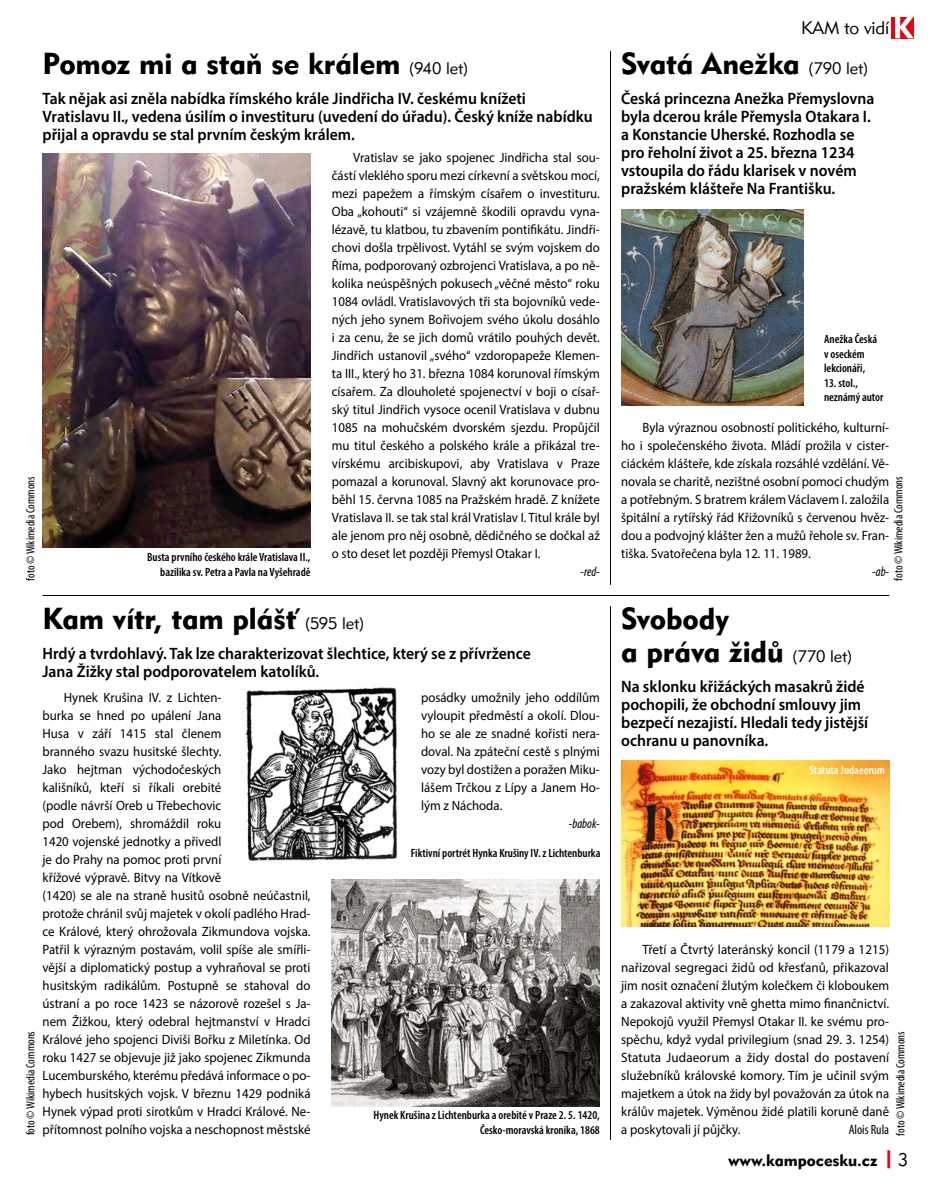
<style>
.page{position:relative;width:936px;height:1191px;background:#fff}
.page>*{position:absolute;margin:0;border:0;box-sizing:border-box;transform-origin:0 0}
.t1{font:900 30px/33px "Geometric 415";letter-spacing:-.005em;color:#000}
.t2{font:300 18px "Geometric 415";letter-spacing:-.01em;color:#000}
.t3{font:600 16.5px/18px "Myriad Pro";color:#000;scale:.95 1}
.t4{font:900 16.5px "Geometric 415";color:#000}
.t5{font:13.5px/18px "Myriad Pro";color:#000;text-align:justify;scale:.95 1}
.t6{font:13.5px/18px "Myriad Pro";color:#000;text-align:justify}
.t7{font:italic condensed 13.5px "Myriad Pro";color:#000;scale:.95 1}
.t8{font:condensed 13.5px "Myriad Pro";color:#000}
.t9{font:600 condensed 12px/14.4px "Myriad Pro";color:#000}
.t10{font:condensed 12px "Myriad Pro";color:#000}
.t11{font:600 condensed 12px "Myriad Pro";color:#fff}
.s1{font-weight:300;font-size:16.5px}
.s2{font-size:18px;color:#e30613}
.s3{font-weight:300;font-size:18px}
</style>
<div class="page">
<img style="left:621px;top:209px;width:182px;height:196px">
<img style="left:621px;top:760px;width:268px;height:166px">
<img style="left:245px;top:687px;width:152px;height:174px">
<img style="left:332px;top:879px;width:268px;height:227px">
<img style="left:43px;top:153px;width:267px;height:394px">
<div style="left:891px;top:17px;width:22px;height:21px;background:#e30613"></div>
<svg style="left:895px;top:17px;width:18px;height:21px"></svg>
<hr style="left:43px;top:595px;width:846px;height:1px;background:#000">
<hr style="left:610px;top:51px;width:1px;height:534px;background:#000">
<hr style="left:610px;top:606px;width:1px;height:534px;background:#000">
<p class="t10" style="left:23px;top:580px;width:106px;rotate:-90deg">foto © Wikimedia Commons</p>
<h1 class="t1" style="left:43px;top:46px;width:427px">Pomoz mi a staň se králem <span class="s1">(940 let)</span></h1>
<p class="t3" style="left:43px;top:89px;width:580px">Tak nějak asi zněla nabídka římského krále Jindřicha IV. českému knížeti<br>Vratislavu II., vedena úsilím o investituru (uvedení do úřadu). Český kníže nabídku přijal a opravdu se stal prvním českým králem.</p>
<p class="t5" style="left:332px;top:148px;width:284px;text-indent:21px">Vratislav se jako spojenec Jindřicha stal sou‑ částí vleklého sporu mezi církevní a světskou mocí, mezi papežem a římským císařem o investituru.<br>Oba „kohouti“ si vzájemně škodili opravdu vyna‑ lézavě, tu klatbou, tu zbavením pontifikátu. Jindři‑ chovi došla trpělivost. Vytáhl se svým vojskem do Říma, podporovaný ozbrojenci Vratislava, a po ně‑ kolika neúspěšných pokusech „věčné město“ roku 1084 ovládl. Vratislavových tři sta bojovníků vede‑ ných jeho synem Bořivojem svého úkolu dosáhlo i za cenu, že se jich domů vrátilo pouhých devět.<br>Jindřich ustanovil „svého“ vzdoropapeže Klemen‑ ta III., který ho 31. března 1084 korunoval římským císařem. Za dlouholeté spojenectví v boji o císař‑ ský titul Jindřich vysoce ocenil Vratislava v dubnu 1085 na mohučském dvorském sjezdu. Propůjčil mu titul českého a polského krále a přikázal tre‑ vírskému arcibiskupovi, aby Vratislava v Praze pomazal a korunoval. Slavný akt korunovace pro‑ běhl 15. června 1085 na Pražském hradě. Z knížete Vratislava II. se tak stal král Vratislav I. Titul krále byl ale jenom pro něj osobně, dědičného se dočkal až o sto deset let později Přemysl Otakar I.</p>
<p class="t7" style="left:580px;top:563px;width:22px">-red-</p>
<p class="t9" style="left:147px;top:550px;width:165px;text-align:right">Busta prvního českého krále Vratislava II., bazilika sv. Petra a Pavla na Vyšehradě</p>
<h1 class="t1" style="left:43px;top:601px;width:323px">Kam vítr, tam plášť <span class="s1">(595 let)</span></h1>
<p class="t3" style="left:43px;top:644px;width:515px">Hrdý a tvrdohlavý. Tak lze charakterizovat šlechtice, který se z přívržence<br>Jana Žižky stal podporovatelem katolíků.</p>
<p class="t5" style="left:43px;top:688px;width:284px;text-align:left;text-indent:21px">Hynek Krušina IV. z Lichten‑<br>burka se hned po upálení Jana<br>Husa v září 1415 stal členem<br>branného svazu husitské šlechty.<br>Jako hejtman východočeských<br>kališníků, kteří si říkali orebité<br>(podle návrší Oreb u Třebechovic<br>pod Orebem), shromáždil roku<br>1420 vojenské jednotky a přivedl<br>je do Prahy na pomoc proti první<br>křížové výpravě. Bitvy na Vítkově<br>(1420) se ale na straně husitů osobně neúčastnil, protože chránil svůj majetek v okolí padlého Hrad‑ ce Králové, který ohrožovala Zikmundova vojska.<br>Patřil k výrazným postavám, volil spíše ale smířli‑ vější a diplomatický postup a vyhraňoval se proti husitským radikálům. Postupně se stahoval do ústraní a po roce 1423 se názorově rozešel s Ja‑ nem Žižkou, který odebral hejtmanství v Hradci Králové jeho spojenci Diviši Bořku z Miletínka. Od roku 1427 se objevuje již jako spojenec Zikmunda Lucemburského, kterému předává informace o po‑ hybech husitských vojsk. V březnu 1429 podniká Hynek výpad proti sirotkům v Hradci Králové. Ne‑ přítomnost polního vojska a neschopnost městské</p>
<p class="t5" style="left:421px;top:688px;width:190px">posádky umožnily jeho oddílům vyloupit předměstí a okolí. Dlou‑ ho se ale ze snadné kořisti nera‑ doval. Na zpáteční cestě s plnými vozy byl dostižen a poražen Miku‑ lášem Trčkou z Lípy a Janem Ho‑ lým z Náchoda.</p>
<p class="t7" style="left:569px;top:815px;width:34px">-babok-</p>
<p class="t9" style="left:411px;top:846px;width:191px">Fiktivní portrét Hynka Krušiny IV. z Lichtenburka</p>
<p class="t10" style="left:23px;top:1135px;width:106px;rotate:-90deg">foto © Wikimedia Commons</p>
<p class="t9" style="left:373px;top:1108px;width:228px;text-align:right">Hynek Krušina z Lichtenburka a orebité v Praze 2. 5. 1420,<br>Česko‑moravská kronika, 1868</p>
<h2 class="t2" style="left:801px;top:17px;width:90px">KAM to vidí</h2>
<h1 class="t1" style="left:621px;top:46px;width:248px">Svatá Anežka <span class="s1">(790 let)</span></h1>
<p class="t3" style="left:621px;top:89px;width:268px">Česká princezna Anežka Přemyslovna byla dcerou krále Přemysla Otakara I. a Konstancie Uherské. Rozhodla se pro řeholní život a 25. března 1234 vstoupila do řádu klarisek v novém pražském klášteře Na Františku.</p>
<p class="t9" style="left:824px;top:332px;width:55px">Anežka Česká v oseckém lekcionáři,</p>
<p class="t9" style="left:824px;top:375px;width:61px">13. stol., neznámý autor</p>
<p class="t5" style="left:621px;top:418px;width:284px;text-indent:21px">Byla výraznou osobností politického, kulturní‑ ho i společenského života. Mládí prožila v cister&shy;ciáckém klášteře, kde získala rozsáhlé vzdělání. Vě‑ novala se charitě, nezištné osobní pomoci chudým a potřebným. S bratrem králem Václavem I. založila špitální a rytířský řád Křižovníků s červenou hvěz‑ dou a podvojný klášter žen a mužů řehole sv. Fran‑ tiška. Svatořečena byla 12. 11. 1989.</p>
<p class="t7" style="left:871px;top:563px;width:20px">-ab-</p>
<p class="t10" style="left:891px;top:580px;width:106px;rotate:-90deg">foto © Wikimedia Commons</p>
<h1 class="t1" style="left:621px;top:601px;width:232px">Svobody<br>a práva židů <span class="s1">(770 let)</span></h1>
<p class="t3" style="left:621px;top:677px;width:262px">Na sklonku křižáckých masakrů židé pochopili, že obchodní smlouvy jim bezpečí nezajistí. Hledali tedy jistější ochranu u panovníka.</p>
<p class="t11" style="left:809px;top:762px;width:77px">Statuta Judaeorum</p>
<p class="t6" style="left:621px;top:940px;width:269px;text-indent:21px">Třetí a Čtvrtý lateránský koncil (1179 a 1215) nařizoval segregaci židů od křesťanů, přikazoval jim nosit označení žlutým kolečkem či kloboukem a zakazoval aktivity vně ghetta mimo finančnictví.<br>Nepokojů využil Přemysl Otakar II. ke svému pro‑ spěchu, když vydal privilegium (snad 29. 3. 1254)<br>Statuta Judaeorum a židy dostal do postavení služebníků královské komory. Tím je učinil svým majetkem a útok na židy byl považován za útok na králův majetek. Výměnou židé platili koruně daně a poskytovali jí půjčky.</p>
<p class="t10" style="left:893px;top:1135px;width:106px;rotate:-90deg">foto © Wikimedia Commons</p>
<p class="t8" style="left:848px;top:1121px;width:42px">Alois Rula</p>
<p class="t4" style="left:728px;top:1150px;width:181px">www.kampocesku.cz <span class="s2">|</span><span class="s3">3</span></p>
</div>
